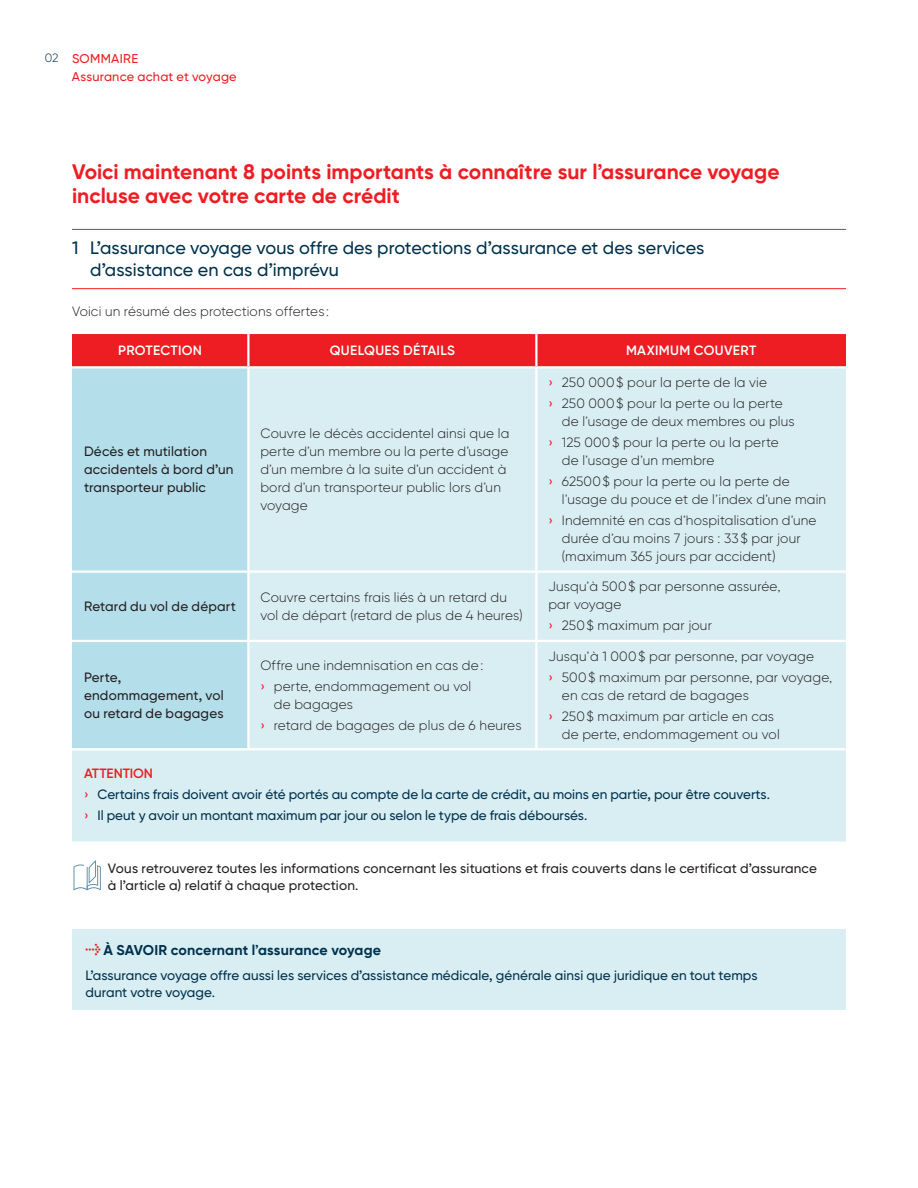
<style>
.page{position:relative;width:918px;height:1188px;background:#fff}
.page>*{position:absolute;margin:0;border:0;box-sizing:border-box;transform-origin:0 0}
.t1{font:700 21px/24px "Gilroy BN";color:#ee1d23}
.t2{font:500 18px/22.5px "Gilroy BN";color:#00314d}
.t3{font:700 14.25px "Gilroy BN";letter-spacing:.01em;color:#00314d}
.t4{font:300 13.5px/21px "Gilroy BN";letter-spacing:.01em;color:#231f20}
.t5{font:500 13.5px/21px "Gilroy BN";color:#00314d}
.t6{font:500 13.5px/18px "Gilroy BN";letter-spacing:.015em;color:#231f20}
.t7{font:600 13.5px "Gilroy BN";letter-spacing:.025em;color:#fff}
.t8{font:500 12.75px/18px "Gilroy BN";letter-spacing:.015em;color:#ee1d23}
.t9{font:300 12px "Gilroy BN";color:#00314d}
.s1{font-weight:500;color:#ee1d23}
.s2{font-weight:600;color:#ee1d23}
.s3{color:#ee1d23}
.s4{font-family:"Meta Bold Expert";font-weight:400;font-size:12.75px;color:#ee1d23}
</style>
<div class="page">
<hr style="left:72px;top:229px;width:774px;height:1px;background:#ee1d23">
<hr style="left:72px;top:288px;width:774px;height:1px;background:#ee1d23">
<div style="left:72px;top:334px;width:774px;height:32px;background:#ee1d23"></div>
<svg style="left:72px;top:368px;width:774px;height:473px;background:#d2ebf1"></svg>
<hr style="left:247px;top:334px;width:3px;height:32px;background:#fff">
<hr style="left:247px;top:368px;width:3px;height:203px;background:#fff">
<hr style="left:72px;top:571px;width:176px;height:2px;background:#fff">
<hr style="left:248px;top:571px;width:288px;height:2px;background:#fff">
<hr style="left:247px;top:573px;width:3px;height:67px;background:#fff">
<hr style="left:536px;top:571px;width:310px;height:2px;background:#fff">
<hr style="left:72px;top:640px;width:176px;height:2px;background:#fff">
<hr style="left:248px;top:640px;width:288px;height:2px;background:#fff">
<hr style="left:247px;top:642px;width:3px;height:106px;background:#fff">
<hr style="left:536px;top:640px;width:310px;height:2px;background:#fff">
<hr style="left:72px;top:748px;width:176px;height:2px;background:#fff">
<hr style="left:248px;top:748px;width:288px;height:2px;background:#fff">
<hr style="left:536px;top:748px;width:310px;height:2px;background:#fff">
<hr style="left:535px;top:334px;width:3px;height:32px;background:#fff">
<hr style="left:535px;top:368px;width:3px;height:203px;background:#fff">
<hr style="left:535px;top:573px;width:3px;height:67px;background:#fff">
<hr style="left:535px;top:642px;width:3px;height:106px;background:#fff">
<svg style="left:74px;top:860px;width:27px;height:30px"></svg>
<div style="left:72px;top:930px;width:774px;height:80px;background:#d9eef3"></div>
<p class="t9" style="left:45px;top:51px;width:15px">02</p>
<p class="t8" style="left:72px;top:49px;width:166px">SOMMAIRE<br>Assurance achat et voyage</p>
<h1 class="t1" style="left:72px;top:159px;width:709px">Voici maintenant 8 points importants à connaître sur l'assurance voyage incluse avec votre carte de crédit</h1>
<h2 class="t2" style="left:90px;top:236px;width:616px;text-indent:-18px">1 L’assurance voyage vous offre des protections d’assurance et des services d’assistance en cas d’imprévu</h2>
<p class="t4" style="left:72px;top:301px;width:259px">Voici un résumé des protections offertes :</p>
<p class="t7" style="left:118px;top:342px;width:85px">PROTECTION</p>
<p class="t7" style="left:330px;top:342px;width:127px">QUELQUES DÉTAILS</p>
<p class="t7" style="left:626px;top:342px;width:132px">MAXIMUM COUVERT</p>
<p class="t6" style="left:84px;top:442px;width:151px">Décès et mutilation accidentels à bord d'un transporteur public</p>
<p class="t4" style="left:260px;top:424px;width:251px;line-height:18px">Couvre le décès accidentel ainsi que la perte d'un membre ou la perte d'usage d'un membre à la suite d'un accident à bord d'un transporteur public lors d'un voyage</p>
<p class="t4" style="left:548px;top:372px;width:236px"><span class="s1">›</span> 250 000$ pour la perte de la vie<br><span class="s1">›</span> 250 000$ pour la perte ou la perte</p>
<p class="t4" style="left:548px;top:411px;width:248px;text-indent:14px">de l’usage de deux membres ou plus <span class="s1">›</span> 125 000$ pour la perte ou la perte</p>
<p class="t4" style="left:548px;top:450px;width:243px;text-indent:14px">de l’usage d’un membre<br><span class="s1">›</span> 62500$ pour la perte ou la perte de</p>
<p class="t4" style="left:548px;top:489px;width:279px;text-indent:14px">l’usage du pouce et de l’index d’une main <span class="s1">›</span> Indemnité en cas d'hospitalisation d'une</p>
<p class="t4" style="left:562px;top:529px;width:240px;line-height:18px">durée d'au moins 7 jours : 33$ par jour (maximum 365 jours par accident)</p>
<p class="t6" style="left:84px;top:597px;width:153px">Retard du vol de départ</p>
<p class="t4" style="left:260px;top:588px;width:264px;line-height:18px">Couvre certains frais liés à un retard du vol de départ (retard de plus de 4 heures)</p>
<p class="t4" style="left:548px;top:578px;width:234px;line-height:18px">Jusqu'à 500$ par personne assurée, par voyage</p>
<p class="t4" style="left:548px;top:615px;width:165px"><span class="s1">›</span> 250$ maximum par jour</p>
<p class="t6" style="left:84px;top:668px;width:141px">Perte, endommagement, vol ou retard de bagages</p>
<p class="t4" style="left:548px;top:645px;width:285px">Jusqu’à 1 000$ par personne, par voyage<br><span class="s1">›</span> 500$ maximum par personne, par voyage,</p>
<p class="t4" style="left:548px;top:684px;width:227px;text-indent:14px">en cas de retard de bagages<br><span class="s1">›</span> 250$ maximum par article en cas</p>
<p class="t4" style="left:562px;top:723px;width:219px">de perte, endommagement ou vol</p>
<p class="t5" style="left:84px;top:763px;width:688px"><span class="s2">ATTENTION<br></span><span class="s3">›</span> Certains frais doivent avoir été portés au compte de la carte de crédit, au moins en partie, pour être couverts. <span class="s3">›</span> Il peut y avoir un montant maximum par jour ou selon le type de frais déboursés.</p>
<p class="t6" style="left:108px;top:859px;width:711px;line-height:17.2px">Vous retrouverez toutes les informations concernant les situations et frais couverts dans le certificat d'assurance à l'article a) relatif à chaque protection.</p>
<p class="t4" style="left:260px;top:654px;width:224px">Offre une indemnisation en cas de: <span class="s1">›</span> perte, endommagement ou vol</p>
<p class="t4" style="left:260px;top:693px;width:263px;text-indent:14px">de bagages<br><span class="s1">›</span> retard de bagages de plus de 6 heures</p>
<p class="t3" style="left:85px;top:941px;width:297px"><span class="s4">l</span> À SAVOIR concernant l'assurance voyage</p>
<p class="t5" style="left:86px;top:967px;width:674px;line-height:16.5px">L'assurance voyage offre aussi les services d'assistance médicale, générale ainsi que juridique en tout temps durant votre voyage.</p>
</div>
